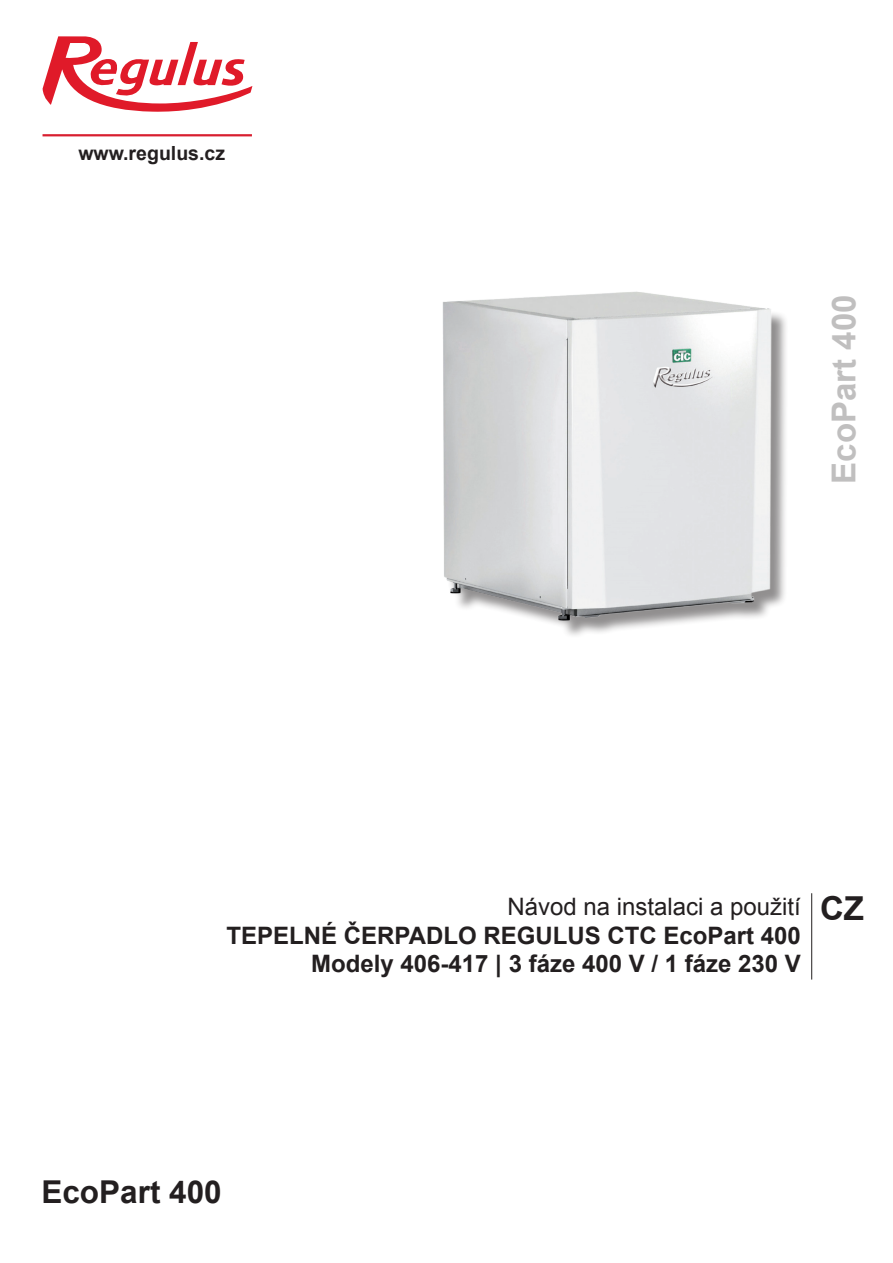
<style>
.page{position:relative;width:893px;height:1263px;background:#fff}
.page>*{position:absolute;margin:0;border:0;box-sizing:border-box;transform-origin:0 0}
.t1{font:700 33px "Arial";color:#c0bfbf}
.t2{font:700 31.5px "Arial";color:#231f20}
.t3{font:700 24px "Arial";color:#231f20}
.t4{font:24px "Arial";color:#231f20}
.t5{font:700 19.5px "Arial";color:#231f20}
.s1{font-weight:700;font-size:33px}
</style>
<div class="page">
<div style="left:446px;top:294px;width:343px;height:345px;background:#231f20;opacity:.5"></div>
<img style="left:442px;top:291px;width:334px;height:331px">
<svg style="left:43px;top:36px;width:209px;height:76px"></svg>
<hr style="left:43px;top:134px;width:209px;height:2px;background:#d81f30">
<hr style="left:811px;top:893px;width:1px;height:86px;background:#231f20">
<p class="t5" style="left:78px;top:141px;width:148px">www.regulus.cz</p>
<h1 class="t1" style="left:822px;top:484px;width:190px;rotate:-90deg">EcoPart 400</h1>
<p class="t4" style="left:507px;top:891px;width:358px">Návod na instalaci a použití <span class="s1">CZ</span></p>
<p class="t3" style="left:227px;top:919px;width:576px">TEPELNÉ ČERPADLO REGULUS CTC EcoPart 400</p>
<p class="t3" style="left:311px;top:948px;width:491px">Modely 406-417 | 3 fáze 400 V / 1 fáze 230 V</p>
<h2 class="t2" style="left:41px;top:1171px;width:182px">EcoPart 400</h2>
</div>
